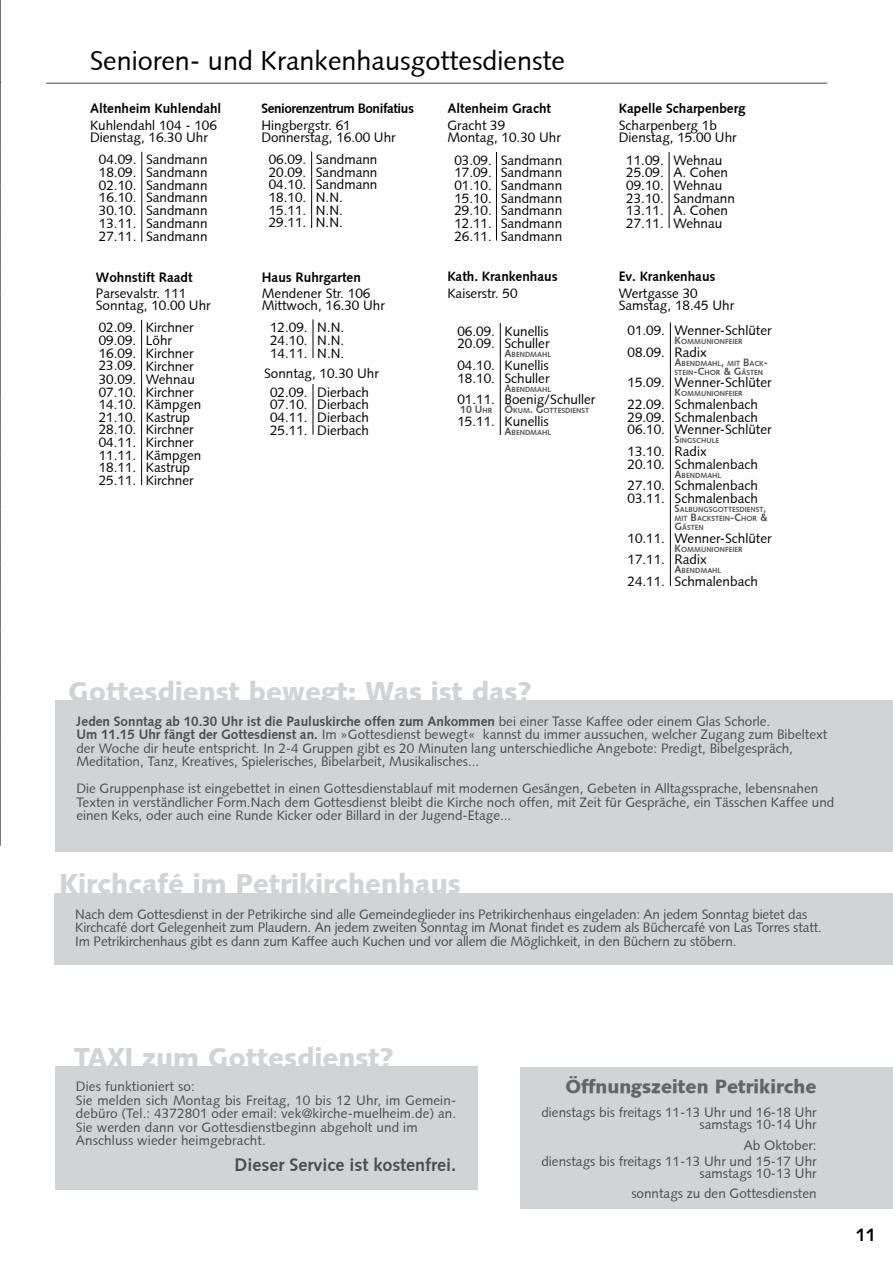
<style>
.page{position:relative;width:893px;height:1263px;background:#fff}
.page>*{position:absolute;margin:0;border:0;box-sizing:border-box;transform-origin:0 0}
.t1{font:900 27px "Syntax";color:#d1d3d4}
.t2{font:27px "Syntax";color:#000}
.t3{font:900 18.9px "Syntax";color:#636466}
.t4{font:700 18px "Syntax";color:#4d4d4f}
.t5{font:700 18px "Syntax";color:#000}
.t6{font:13.5px/13.5px "Syntax";color:#4d4d4f}
.t7{font:13.5px/12.6px "Syntax";color:#000}
.t8{font:700 13.5px "Syntax";color:#000}
.t9{font:700 13.5px "Syntax";letter-spacing:-.03em;color:#000}
.t10{font:700 10.5px "Syntax";color:#4d4d4f}
.t11{font:700 7.35px/9px "Syntax";color:#4d4d4f}
.s1{font-size:10.5px}
.s2{font-size:7.35px}
.s3{font-weight:700}
</style>
<div class="page">
<hr style="left:0;top:82px;width:1px;height:63px;background:#000">
<hr style="left:0;top:146px;width:1px;height:38px;background:#000">
<svg style="left:0;top:184px;width:1px;height:140px"></svg>
<hr style="left:0;top:324px;width:1px;height:74px;background:#000">
<svg style="left:0;top:398px;width:1px;height:194px"></svg>
<hr style="left:0;top:592px;width:1px;height:38px;background:#000">
<svg style="left:0;top:630px;width:1px;height:29px"></svg>
<hr style="left:0;top:659px;width:1px;height:38px;background:#000">
<hr style="left:0;top:699px;width:1px;height:38px;background:#000">
<hr style="left:0;top:738px;width:1px;height:105px;background:#000">
<hr style="left:0;top:0;width:1px;height:82px;background:#000">
<div style="left:55px;top:1066px;width:423px;height:123px;background:#d1d3d4"></div>
<div style="left:55px;top:700px;width:838px;height:152px;background:#d1d3d4"></div>
<div style="left:54px;top:893px;width:839px;height:71px;background:#d1d3d4"></div>
<svg style="left:141px;top:320px;width:1px;height:165px"></svg>
<hr style="left:670px;top:344px;width:1px;height:31px;background:#000">
<svg style="left:670px;top:375px;width:1px;height:115px"></svg>
<hr style="left:670px;top:490px;width:1px;height:40px;background:#000">
<svg style="left:670px;top:530px;width:1px;height:56px"></svg>
<svg style="left:670px;top:322px;width:1px;height:22px"></svg>
<svg style="left:311px;top:151px;width:1px;height:77px"></svg>
<svg style="left:141px;top:152px;width:1px;height:90px"></svg>
<svg style="left:500px;top:323px;width:1px;height:112px"></svg>
<svg style="left:496px;top:152px;width:1px;height:89px"></svg>
<svg style="left:669px;top:152px;width:1px;height:76px"></svg>
<svg style="left:313px;top:319px;width:1px;height:39px"></svg>
<svg style="left:313px;top:384px;width:1px;height:51px"></svg>
<hr style="left:46px;top:82px;width:781px;height:2px;background:#808285">
<div style="left:520px;top:1068px;width:373px;height:141px;background:#d1d3d4"></div>
<h1 class="t2" style="left:90px;top:44px;width:477px">Senioren- und Krankenhausgottesdienste</h1>
<p class="t8" style="left:90px;top:101px;width:133px">Altenheim Kuhlendahl</p>
<p class="t7" style="left:90px;top:119px;width:128px;line-height:12px">Kuhlendahl 104 - 106<br>Dienstag, 16.30 Uhr</p>
<p class="t9" style="left:261px;top:101px;width:154px">Seniorenzentrum Bonifatius</p>
<p class="t7" style="left:261px;top:119px;width:136px;line-height:12px">Hingbergstr. 61<br>Donnerstag, 16.00 Uhr</p>
<p class="t8" style="left:448px;top:101px;width:105px">Altenheim Gracht</p>
<p class="t7" style="left:448px;top:119px;width:115px;line-height:12px">Gracht 39<br>Montag, 10.30 Uhr</p>
<p class="t8" style="left:619px;top:101px;width:128px">Kapelle Scharpenberg</p>
<p class="t7" style="left:619px;top:119px;width:119px;line-height:12px">Scharpenberg 1b<br>Dienstag, 15.00 Uhr</p>
<p class="t7" style="left:99px;top:153px;width:110px;text-align:justify">04.09. Sandmann 18.09. Sandmann 02.10. Sandmann 16.10. Sandmann 30.10. Sandmann 13.11. Sandmann 27.11. Sandmann</p>
<p class="t8" style="left:96px;top:269px;width:98px">Wohnstift Raadt</p>
<p class="t7" style="left:96px;top:288px;width:116px;line-height:12px">Parsevalstr. 111<br>Sonntag, 10.00 Uhr</p>
<p class="t7" style="left:269px;top:153px;width:110px">06.09. Sandmann<br>20.09. Sandmann<br>04.10. Sandmann<br>18.10. N.N.<br>15.11. N.N.<br>29.11. N.N.</p>
<p class="t8" style="left:262px;top:269px;width:100px">Haus Ruhrgarten</p>
<p class="t7" style="left:262px;top:288px;width:125px;line-height:12px">Mendener Str. 106<br>Mittwoch, 16.30 Uhr</p>
<p class="t7" style="left:454px;top:154px;width:109px;text-align:justify">03.09. Sandmann 17.09. Sandmann 01.10. Sandmann 15.10. Sandmann 29.10. Sandmann 12.11. Sandmann 26.11. Sandmann</p>
<p class="t7" style="left:626px;top:154px;width:110px">11.09. Wehnau<br>25.09. A. Cohen<br>09.10. Wehnau<br>23.10. Sandmann<br>13.11. A. Cohen<br>27.11. Wehnau</p>
<p class="t8" style="left:447px;top:269px;width:112px">Kath. Krankenhaus</p>
<p class="t7" style="left:447px;top:287px;width:72px">Kaiserstr. 50</p>
<p class="t8" style="left:619px;top:269px;width:98px">Ev. Krankenhaus</p>
<p class="t7" style="left:619px;top:287px;width:117px;line-height:12px">Wertgasse 30<br>Samstag, 18.45 Uhr</p>
<p class="t7" style="left:99px;top:321px;width:104px">02.09. Kirchner<br>09.09. Löhr<br>16.09. Kirchner<br>23.09. Kirchner<br>30.09. Wehnau<br>07.10. Kirchner<br>14.10. Kämpgen<br>21.10. Kastrup<br>28.10. Kirchner<br>04.11. Kirchner<br>11.11. Kämpgen<br>18.11. Kastrup<br>25.11. Kirchner</p>
<p class="t7" style="left:627px;top:324px;width:146px">01.09. Wenner-Schlüter</p>
<p class="t7" style="left:270px;top:321px;width:76px;line-height:13px;text-align:justify">12.09. N.N.<br>24.10. N.N.<br>14.11. N.N.</p>
<p class="t7" style="left:270px;top:386px;width:100px;text-align:justify">02.09. Dierbach 07.10. Dierbach 04.11. Dierbach 25.11. Dierbach</p>
<p class="t7" style="left:457px;top:325px;width:94px">06.09. Kunellis<br>20.09. Schuller</p>
<p class="t11" style="left:504px;top:350px;width:48px"><span class="s1">A</span>BENDMAHL</p>
<p class="t7" style="left:457px;top:359px;width:94px">04.10. Kunellis<br>18.10. Schuller</p>
<p class="t11" style="left:504px;top:385px;width:48px"><span class="s1">A</span>BENDMAHL</p>
<p class="t7" style="left:457px;top:393px;width:39px">01.11.</p>
<p class="t10" style="left:460px;top:404px;width:33px">10 U<span class="s2">HR</span></p>
<p class="t11" style="left:675px;top:337px;width:70px"><span class="s1">K</span>OMMUNIONFEIER</p>
<p class="t7" style="left:627px;top:346px;width:81px">08.09. Radix</p>
<p class="t11" style="left:675px;top:359px;width:95px"><span class="s1">A</span>BENDMAHL<span class="s1">,</span> MIT <span class="s1">B</span>ACK<span class="s1">-<br></span>STEIN<span class="s1">-C</span>HOR <span class="s1">&amp; G</span>ÄSTEN</p>
<p class="t7" style="left:627px;top:376px;width:146px">15.09. Wenner-Schlüter</p>
<p class="t11" style="left:675px;top:389px;width:70px"><span class="s1">K</span>OMMUNIONFEIER</p>
<p class="t7" style="left:627px;top:398px;width:146px">22.09. Schmalenbach<br>29.09. Schmalenbach<br>06.10. Wenner-Schlüter</p>
<p class="t11" style="left:675px;top:436px;width:46px"><span class="s1">S</span>INGSCHULE</p>
<p class="t7" style="left:627px;top:445px;width:132px">13.10. Radix<br>20.10. Schmalenbach</p>
<p class="t11" style="left:675px;top:471px;width:48px"><span class="s1">A</span>BENDMAHL</p>
<p class="t7" style="left:627px;top:479px;width:132px">27.10. Schmalenbach<br>03.11. Schmalenbach</p>
<p class="t11" style="left:675px;top:505px;width:94px"><span class="s1">S</span>ALBUNGSGOTTESDIENST<span class="s1">,<br></span>MIT <span class="s1">B</span>ACKSTEIN<span class="s1">-C</span>HOR <span class="s1">&amp;<br>G</span>ÄSTEN</p>
<p class="t7" style="left:627px;top:532px;width:146px">10.11. Wenner-Schlüter</p>
<p class="t11" style="left:675px;top:545px;width:70px"><span class="s1">K</span>OMMUNIONFEIER</p>
<p class="t7" style="left:627px;top:553px;width:81px">17.11. Radix</p>
<p class="t11" style="left:675px;top:566px;width:48px"><span class="s1">A</span>BENDMAHL</p>
<p class="t7" style="left:627px;top:575px;width:132px">24.11. Schmalenbach</p>
<p class="t7" style="left:264px;top:367px;width:116px">Sonntag, 10.30 Uhr</p>
<p class="t7" style="left:504px;top:393px;width:92px">Boenig/Schuller</p>
<p class="t11" style="left:504px;top:406px;width:86px"><span class="s1">Ö</span>KUM<span class="s1">. G</span>OTTESDIENST</p>
<p class="t7" style="left:457px;top:415px;width:93px">15.11. Kunellis</p>
<p class="t11" style="left:504px;top:428px;width:48px"><span class="s1">A</span>BENDMAHL</p>
<h1 class="t1" style="left:68px;top:675px;width:465px">Gottesdienst bewegt: Was ist das?</h1>
<p class="t6" style="left:76px;top:714px;width:752px"><span class="s3">Jeden Sonntag ab 10.30 Uhr ist die Pauluskirche offen zum Ankommen</span> bei einer Tasse Kaffee oder einem Glas Schorle.<br><span class="s3">Um 11.15 Uhr fängt der Gottesdienst an.</span> Im »Gottesdienst bewegt« kannst du immer aussuchen, welcher Zugang zum Bibeltext der Woche dir heute entspricht. In 2-4 Gruppen gibt es 20 Minuten lang unterschiedliche Angebote: Predigt, Bibelgespräch, Meditation, Tanz, Kreatives, Spielerisches, Bibelarbeit, Musikalisches...</p>
<p class="t6" style="left:76px;top:782px;width:760px">Die Gruppenphase ist eingebettet in einen Gottesdienstablauf mit modernen Gesängen, Gebeten in Alltagssprache, lebensnahen<br>Texten in verständlicher Form.Nach dem Gottesdienst bleibt die Kirche noch offen, mit Zeit für Gespräche, ein Tässchen Kaffee und einen Keks, oder auch eine Runde Kicker oder Billard in der Jugend-Etage...</p>
<h1 class="t1" style="left:59px;top:868px;width:403px">Kirchcafé im Petrikirchenhaus</h1>
<p class="t6" style="left:75px;top:907px;width:748px">Nach dem Gottesdienst in der Petrikirche sind alle Gemeindeglieder ins Petrikirchenhaus eingeladen: An jedem Sonntag bietet das<br>Kirchcafé dort Gelegenheit zum Plaudern. An jedem zweiten Sonntag im Monat findet es zudem als Büchercafé von Las Torres statt.<br>Im Petrikirchenhaus gibt es dann zum Kaffee auch Kuchen und vor allem die Möglichkeit, in den Büchern zu stöbern.</p>
<h1 class="t1" style="left:74px;top:1042px;width:321px">TAXI zum Gottesdienst?</h1>
<p class="t6" style="left:76px;top:1080px;width:382px">Dies funktioniert so:<br>Sie melden sich Montag bis Freitag, 10 bis 12 Uhr, im Gemein&shy;debüro (Tel.: 4372801 oder email: vek@kirche-muelheim.de) an.<br>Sie werden dann vor Gottesdienstbeginn abgeholt und im Anschluss wieder heimgebracht.</p>
<h3 class="t4" style="left:234px;top:1154px;width:223px">Dieser Service ist kostenfrei.</h3>
<h2 class="t3" style="left:565px;top:1075px;width:253px">Öffnungszeiten Petrikirche</h2>
<p class="t6" style="left:541px;top:1107px;width:277px;line-height:11.7px;text-align:right">dienstags bis freitags 11-13 Uhr und 16-18 Uhr samstags 10-14 Uhr</p>
<p class="t6" style="left:541px;top:1137px;width:277px;line-height:16.2px;text-align:right">Ab Oktober:<br>dienstags bis freitags 11-13 Uhr und 15-17 Uhr</p>
<p class="t6" style="left:631px;top:1163px;width:187px;line-height:20.7px;text-align:right">samstags 10-13 Uhr<br>sonntags zu den Gottesdiensten</p>
<h3 class="t5" style="left:856px;top:1224px;width:22px">11</h3>
</div>
